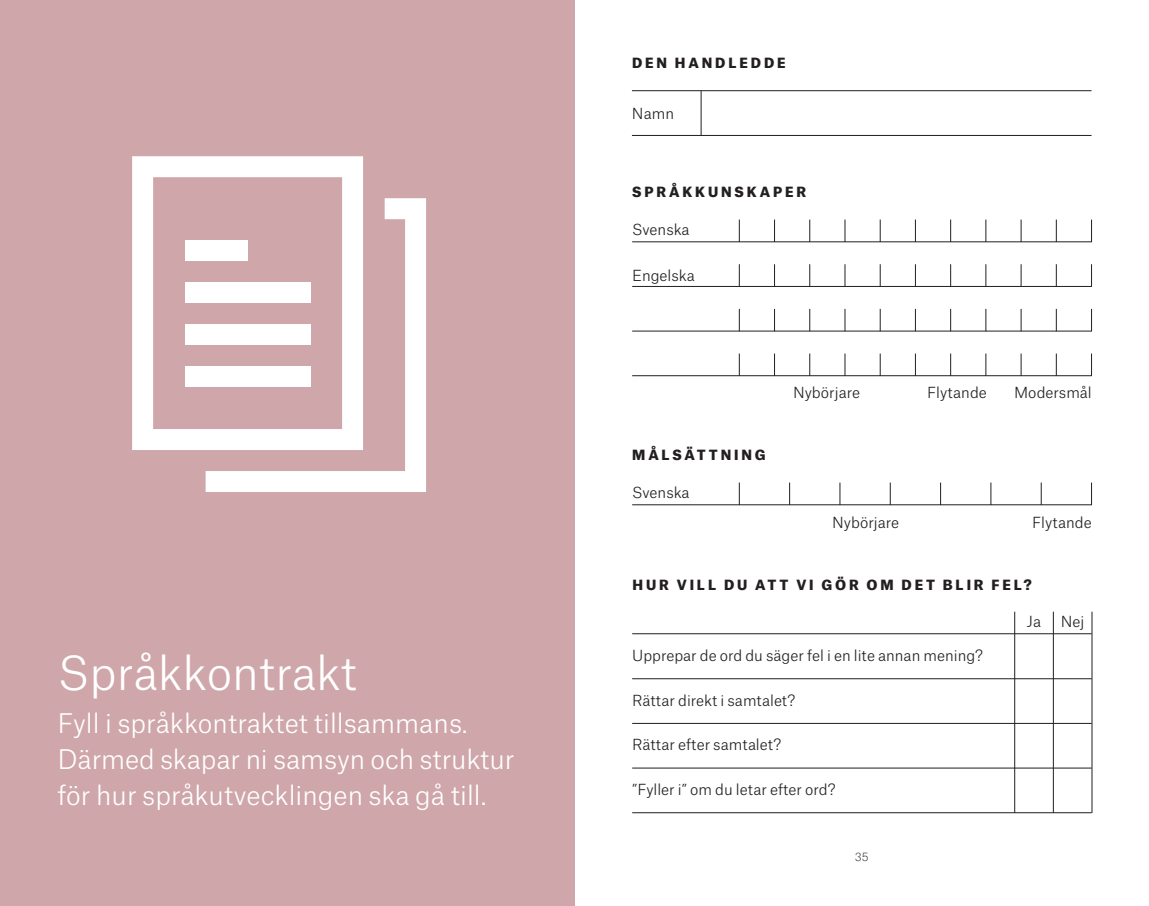
<style>
.page{position:relative;width:1149px;height:906px;background:#fff}
.page>*{position:absolute;margin:0;border:0;box-sizing:border-box;transform-origin:0 0}
.t1{font:300 45px "Atlas Grotesk";letter-spacing:-.005em;color:#fff}
.t2{font:300 25.88px/36px "Atlas Grotesk";color:#fff}
.t3{font:300 14.62px "Atlas Grotesk";color:#231f20}
.t4{font:900 13.5px "Atlas Grotesk";letter-spacing:.21em;color:#231f20}
.t5{font:100 11.03px "Atlas Grotesk";color:#231f20}
</style>
<div class="page">
<hr style="left:632px;top:241px;width:459px;height:1px;background:#231f20">
<hr style="left:632px;top:286px;width:459px;height:1px;background:#231f20">
<hr style="left:632px;top:331px;width:459px;height:1px;background:#231f20">
<hr style="left:632px;top:375px;width:459px;height:1px;background:#231f20">
<svg style="left:738px;top:353px;width:1px;height:23px"></svg>
<svg style="left:774px;top:353px;width:1px;height:22px"></svg>
<svg style="left:809px;top:353px;width:1px;height:23px"></svg>
<svg style="left:879px;top:353px;width:1px;height:23px"></svg>
<svg style="left:844px;top:353px;width:1px;height:23px"></svg>
<svg style="left:914px;top:354px;width:1px;height:22px"></svg>
<svg style="left:985px;top:353px;width:1px;height:23px"></svg>
<svg style="left:1020px;top:353px;width:1px;height:23px"></svg>
<svg style="left:1055px;top:353px;width:1px;height:23px"></svg>
<svg style="left:738px;top:309px;width:1px;height:22px"></svg>
<svg style="left:774px;top:309px;width:1px;height:22px"></svg>
<svg style="left:809px;top:309px;width:1px;height:22px"></svg>
<svg style="left:879px;top:309px;width:1px;height:22px"></svg>
<svg style="left:844px;top:309px;width:1px;height:22px"></svg>
<svg style="left:914px;top:309px;width:1px;height:22px"></svg>
<svg style="left:985px;top:309px;width:1px;height:22px"></svg>
<svg style="left:1020px;top:309px;width:1px;height:22px"></svg>
<svg style="left:1055px;top:309px;width:1px;height:22px"></svg>
<svg style="left:738px;top:264px;width:1px;height:22px"></svg>
<svg style="left:774px;top:264px;width:1px;height:22px"></svg>
<svg style="left:809px;top:264px;width:1px;height:22px"></svg>
<svg style="left:879px;top:264px;width:1px;height:22px"></svg>
<svg style="left:844px;top:264px;width:1px;height:22px"></svg>
<svg style="left:914px;top:264px;width:1px;height:22px"></svg>
<svg style="left:985px;top:264px;width:1px;height:22px"></svg>
<svg style="left:1020px;top:264px;width:1px;height:22px"></svg>
<svg style="left:1055px;top:264px;width:1px;height:22px"></svg>
<svg style="left:738px;top:219px;width:1px;height:23px"></svg>
<svg style="left:774px;top:219px;width:1px;height:22px"></svg>
<svg style="left:809px;top:219px;width:1px;height:23px"></svg>
<svg style="left:879px;top:219px;width:1px;height:23px"></svg>
<svg style="left:844px;top:219px;width:1px;height:23px"></svg>
<svg style="left:914px;top:220px;width:1px;height:22px"></svg>
<svg style="left:985px;top:219px;width:1px;height:23px"></svg>
<svg style="left:1020px;top:219px;width:1px;height:23px"></svg>
<svg style="left:1055px;top:219px;width:1px;height:23px"></svg>
<hr style="left:632px;top:504px;width:459px;height:1px;background:#231f20">
<svg style="left:738px;top:482px;width:1px;height:23px"></svg>
<svg style="left:789px;top:482px;width:1px;height:22px"></svg>
<svg style="left:839px;top:482px;width:1px;height:23px"></svg>
<svg style="left:1040px;top:482px;width:1px;height:23px"></svg>
<svg style="left:889px;top:482px;width:1px;height:23px"></svg>
<svg style="left:990px;top:482px;width:1px;height:23px"></svg>
<hr style="left:631px;top:90px;width:460px;height:1px;background:#231f20">
<hr style="left:631px;top:135px;width:460px;height:1px;background:#231f20">
<hr style="left:700px;top:91px;width:1px;height:44px;background:#231f20">
<hr style="left:632px;top:633px;width:459px;height:1px;background:#231f20">
<hr style="left:632px;top:678px;width:459px;height:1px;background:#231f20">
<hr style="left:1091px;top:611px;width:1px;height:202px;background:#231f20">
<hr style="left:1052px;top:611px;width:1px;height:202px;background:#231f20">
<hr style="left:1013px;top:611px;width:1px;height:202px;background:#231f20">
<hr style="left:632px;top:723px;width:459px;height:1px;background:#231f20">
<hr style="left:632px;top:767px;width:459px;height:1px;background:#231f20">
<hr style="left:632px;top:812px;width:459px;height:1px;background:#231f20">
<div style="left:0;top:0;width:574px;height:906px;background:#cfa6a9"></div>
<svg style="left:132px;top:156px;width:231px;height:294px"></svg>
<div style="left:184px;top:282px;width:126px;height:21px;background:#fff"></div>
<div style="left:184px;top:324px;width:126px;height:21px;background:#fff"></div>
<div style="left:184px;top:366px;width:126px;height:21px;background:#fff"></div>
<div style="left:184px;top:240px;width:63px;height:21px;background:#fff"></div>
<svg style="left:205px;top:198px;width:221px;height:294px"></svg>
<p class="t1" style="left:57px;top:637px;width:301px">Språkkontrakt</p>
<p class="t2" style="left:57px;top:702px;width:458px">Fyll i språkkontraktet tillsammans.<br>Därmed skapar ni samsyn och struktur för hur språkutvecklingen ska gå till.</p>
<p class="t4" style="left:631px;top:52px;width:155px">DEN HANDLEDDE</p>
<p class="t3" style="left:631px;top:102px;width:44px">Namn</p>
<p class="t4" style="left:632px;top:181px;width:175px">SPRÅKKUNSKAPER</p>
<p class="t3" style="left:632px;top:218px;width:59px">Svenska</p>
<p class="t3" style="left:632px;top:264px;width:64px">Engelska</p>
<p class="t4" style="left:632px;top:444px;width:135px">MÅLSÄTTNING</p>
<p class="t3" style="left:632px;top:481px;width:59px">Svenska</p>
<p class="t3" style="left:792px;top:381px;width:68px">Nybörjare</p>
<p class="t3" style="left:927px;top:381px;width:61px">Flytande</p>
<p class="t3" style="left:1013px;top:381px;width:79px">Modersmål</p>
<p class="t3" style="left:831px;top:510px;width:68px">Nybörjare</p>
<p class="t3" style="left:1031px;top:510px;width:61px">Flytande</p>
<p class="t4" style="left:632px;top:573px;width:400px">HUR VILL DU ATT VI GÖR OM DET BLIR FEL?</p>
<p class="t3" style="left:632px;top:644px;width:352px">Upprepar de ord du säger fel i en lite annan mening?</p>
<p class="t3" style="left:632px;top:688px;width:165px">Rättar direkt i samtalet?</p>
<p class="t3" style="left:632px;top:733px;width:150px">Rättar efter samtalet?</p>
<p class="t3" style="left:632px;top:778px;width:205px">”Fyller i” om du letar efter ord?</p>
<p class="t5" style="left:854px;top:848px;width:15px">35</p>
<p class="t3" style="left:1026px;top:610px;width:16px">Ja</p>
<p class="t3" style="left:1060px;top:610px;width:25px">Nej</p>
</div>
